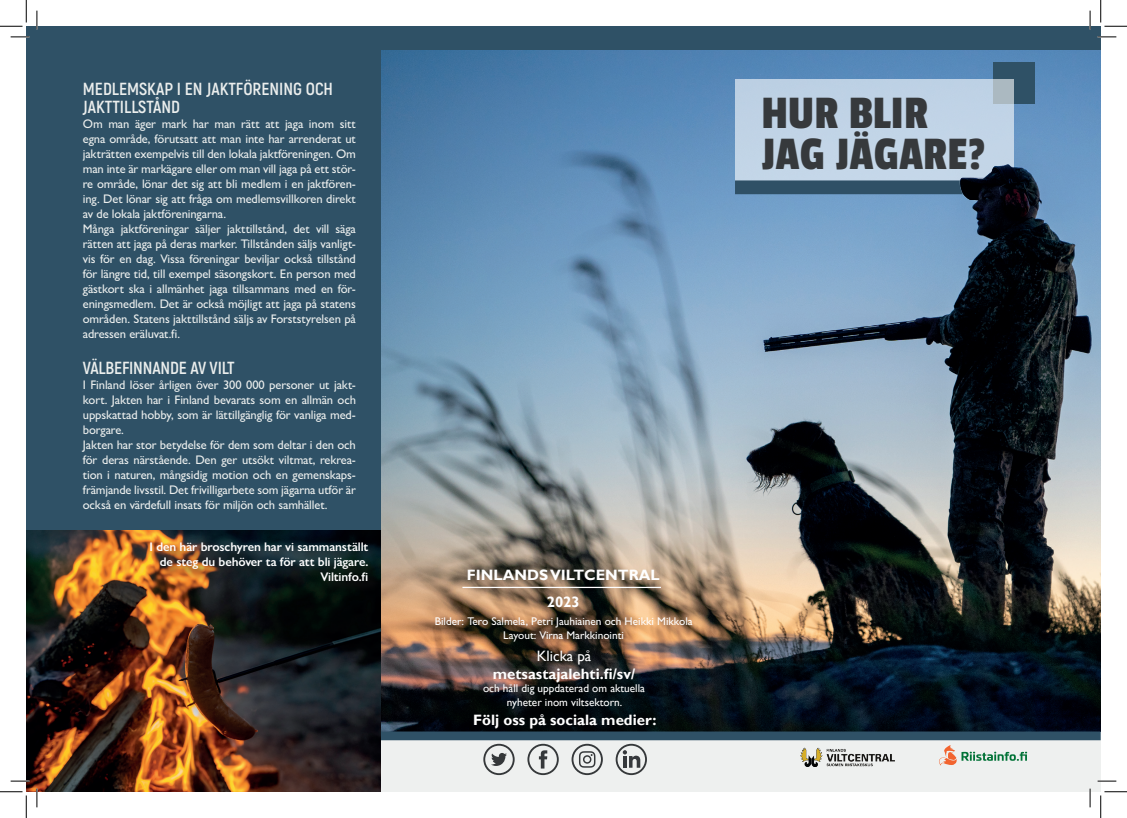
<style>
.page{position:relative;width:1127px;height:818px;background:#fff}
.page>*{position:absolute;margin:0;border:0;box-sizing:border-box;transform-origin:0 0}
.t1{font:48.75px/41.2px "Passion One";color:#36393c}
.t2{font:700 17.5px/18.8px "Akrobat";color:#ebeeed}
.t3{font:700 15px/26.2px "Gill Sans";color:#fff;text-align:center}
.t4{font:15px "Gill Sans";color:#fff}
.t5{font:500 12.5px/15px "Gill Sans Nova";letter-spacing:-.01em;color:#ebeeed}
.t6{font:600 12.5px/15px "Gill Sans Nova";letter-spacing:-.01em;color:#fff;text-align:right}
.t7{font:500 11.25px/13.5px "Gill Sans Nova";color:#fff;text-align:center}
.t8{font:11.25px/13.5px "Gill Sans";color:#fff;text-align:center}
.s1{font-size:47.5px}
</style>
<div class="page">
<img style="left:381px;top:50px;width:719px;height:681px">
<div style="left:26px;top:26px;width:355px;height:766px;background:#2f5166"></div>
<div style="left:381px;top:740px;width:719px;height:52px;background:#ebeeed"></div>
<div style="left:381px;top:26px;width:719px;height:24px;background:#2f5166"></div>
<div style="left:372px;top:731px;width:728px;height:9px;background:#2f5166"></div>
<svg style="left:939px;top:745px;width:87px;height:21px"></svg>
<div style="left:993px;top:63px;width:41px;height:41px;background:#2f5166"></div>
<div style="left:734px;top:79px;width:278px;height:102px;background:#c1d4e7"></div>
<div style="left:734px;top:180px;width:278px;height:14px;background:#2f5066"></div>
<img style="left:800px;top:747px;width:95px;height:20px">
<div style="left:483px;top:744px;width:31px;height:31px;border:2px solid #35383a;border-radius:15px"></div>
<svg style="left:491px;top:753px;width:16px;height:13px"></svg>
<div style="left:527px;top:744px;width:31px;height:31px;border:2px solid #35383a;border-radius:15px"></div>
<svg style="left:538px;top:750px;width:9px;height:18px"></svg>
<div style="left:571px;top:744px;width:31px;height:31px;border:2px solid #35383a;border-radius:15px"></div>
<svg style="left:579px;top:751px;width:16px;height:17px"></svg>
<hr style="left:462px;top:587px;width:199px;height:1px;background:#fff">
<svg style="left:622px;top:750px;width:18px;height:18px"></svg>
<div style="left:615px;top:744px;width:31px;height:31px;border:2px solid #35383a;border-radius:15px"></div>
<img style="left:26px;top:531px;width:355px;height:261px">
<img style="left:957px;top:161px;width:65px;height:38px">
<div style="left:148px;top:540px;width:232px;height:54px;background:#231f20;opacity:.75"></div>
<svg style="left:11px;top:36px;width:18px;height:2px"></svg>
<svg style="left:1097px;top:36px;width:18px;height:2px"></svg>
<svg style="left:11px;top:780px;width:18px;height:2px"></svg>
<svg style="left:1097px;top:780px;width:18px;height:2px"></svg>
<svg style="left:36px;top:11px;width:2px;height:18px"></svg>
<svg style="left:36px;top:788px;width:2px;height:19px"></svg>
<svg style="left:1089px;top:11px;width:1px;height:18px"></svg>
<svg style="left:1089px;top:788px;width:1px;height:19px"></svg>
<svg style="left:0;top:0;width:27px;height:27px"></svg>
<svg style="left:0;top:791px;width:27px;height:27px"></svg>
<svg style="left:1100px;top:0;width:26px;height:27px"></svg>
<svg style="left:1100px;top:791px;width:26px;height:27px"></svg>
<h2 class="t2" style="left:83px;top:79px;width:252px">MEDLEMSKAP I EN JAKTFÖRENING OCH<br>JAKTTILLSTÅND</h2>
<p class="t5" style="left:83px;top:116px;width:274px">Om man äger mark har man rätt att jaga inom sitt egna område, förutsatt att man inte har arrenderat ut jakträtten exempelvis till den lokala jaktföreningen. Om man inte är markägare eller om man vill jaga på ett stör&shy;re område, lönar det sig att bli medlem i en jaktfören&shy;ing. Det lönar sig att fråga om medlemsvillkoren direkt av de lokala jaktföreningarna.<br>Många jaktföreningar säljer jakttillstånd, det vill säga rätten att jaga på deras marker. Tillstånden säljs vanligt&shy;vis för en dag. Vissa föreningar beviljar också tillstånd för längre tid, till exempel säsongskort. En person med gästkort ska i allmänhet jaga tillsammans med en för&shy;eningsmedlem. Det är också möjligt att jaga på statens områden. Statens jakttillstånd säljs av Forststyrelsen på adressen eräluvat.fi.</p>
<h2 class="t2" style="left:83px;top:359px;width:153px">VÄLBEFINNANDE AV VILT</h2>
<p class="t5" style="left:83px;top:377px;width:274px">I Finland löser årligen över 300 000 personer ut jakt&shy;kort. Jakten har i Finland bevarats som en allmän och uppskattad hobby, som är lättillgänglig för vanliga med&shy;borgare.<br>Jakten har stor betydelse för dem som deltar i den och för deras närstående. Den ger utsökt viltmat, rekrea&shy;tion i naturen, mångsidig motion och en gemenskaps&shy;främjande livsstil. Det frivilligarbete som jägarna utför är också en värdefull insats för miljön och samhället.</p>
<p class="t6" style="left:149px;top:539px;width:220px">I den här broschyren har vi sammanställt de steg du behöver ta för att bli jägare.<br>Viltinfo.fi</p>
<p class="t3" style="left:466px;top:562px;width:194px">FINLANDS VILTCENTRAL<br>2023</p>
<p class="t7" style="left:434px;top:614px;width:259px">Bilder: Tero Salmela, Petri Jauhiainen och Heikki Mikkola<br>Layout: Virna Markkinointi</p>
<p class="t4" style="left:536px;top:647px;width:56px">Klicka på</p>
<p class="t3" style="left:492px;top:661px;width:144px">metsastajalehti.fi/sv/</p>
<p class="t8" style="left:483px;top:682px;width:163px">och håll dig uppdaterad om aktuella nyheter inom viltsektorn.</p>
<p class="t3" style="left:473px;top:707px;width:185px">Följ oss på sociala medier:</p>
<h1 class="t1" style="left:761px;top:92px;width:225px">HUR BLIR<br>JAG JÄGARE<span class="s1">?</span></h1>
</div>
